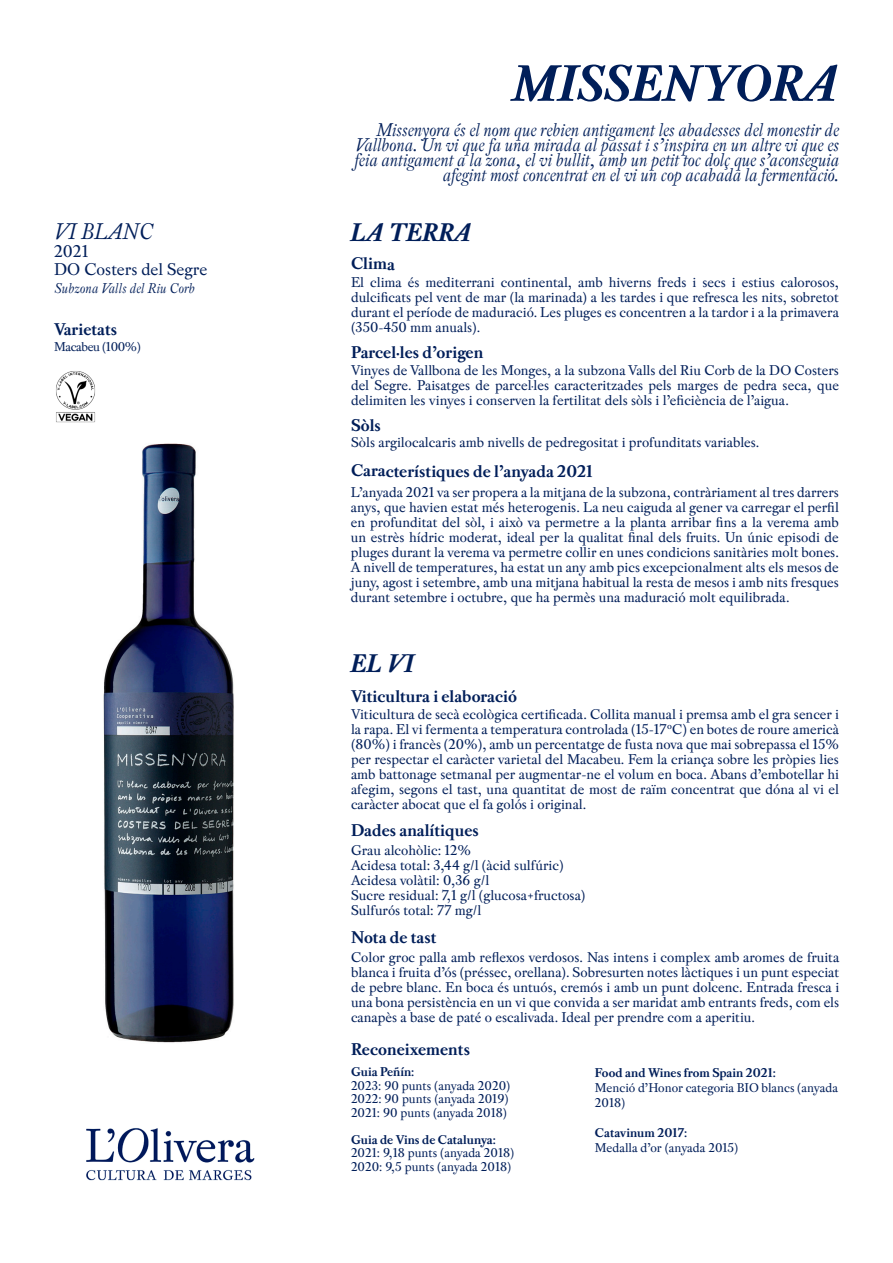
<style>
.page{position:relative;width:893px;height:1263px;background:#fff}
.page>*{position:absolute;margin:0;border:0;box-sizing:border-box;transform-origin:0 0}
.t1{font:italic 700 54px "Pradell";color:#001e59}
.t2{font:italic 700 27px "Pradell";color:#001e59}
.t3{font:italic 24px "Pradell";color:#001e59}
.t4{font:italic 19.5px/15px "Pradell";letter-spacing:-.01em;color:#001e59;text-align:right}
.t5{font:700 18px "Pradell";color:#001e59}
.t6{font:18px/18px "Pradell";color:#001e59}
.t7{font:15px/15px "Pradell";color:#001e59;text-align:justify}
.t8{font:italic 15px "Pradell";color:#001e59}
.t9{font:13.5px/13.5px "Pradell";color:#001e59}
.t10{font:700 13.5px "Pradell";color:#001e59}
.t11{font:13.5px "Pradell";letter-spacing:-.03em;color:#001e59}
</style>
<div class="page">
<img style="left:103px;top:443px;width:131px;height:600px">
<img style="left:86px;top:1128px;width:169px;height:53px">
<img style="left:56px;top:371px;width:40px;height:52px">
<h3 class="t3" style="left:54px;top:218px;width:100px">VI BLANC</h3>
<p class="t6" style="left:54px;top:242px;width:155px">2021<br>DO Costers del Segre</p>
<p class="t8" style="left:54px;top:280px;width:142px">Subzona Valls del Riu Corb</p>
<p class="t5" style="left:54px;top:319px;width:65px">Varietats</p>
<p class="t11" style="left:54px;top:338px;width:88px">Macabeu (100%)</p>
<h1 class="t1" style="left:513px;top:52px;width:327px">MISSENYORA</h1>
<p class="t4" style="left:354px;top:122px;width:486px">Missenyora és el nom que rebien antigament les abadesses del monestir de Vallbona. Un vi que fa una mirada al passat i s’inspira en un altre vi que es feia antigament a la zona, el vi bullit, amb un petit toc dolç que s’aconseguia afegint most concentrat en el vi un cop acabada la fermentació.</p>
<h2 class="t2" style="left:351px;top:217px;width:122px">LA TERRA</h2>
<p class="t5" style="left:351px;top:253px;width:45px">Clima</p>
<p class="t7" style="left:351px;top:274px;width:489px">El clima és mediterrani continental, amb hiverns freds i secs i estius calorosos, dulcificats pel vent de mar (la marinada) a les tardes i que refresca les nits, sobretot durant el període de maduració. Les pluges es concentren a la tardor i a la primavera (350-450 mm anuals).</p>
<p class="t5" style="left:351px;top:341px;width:134px">Parcel·les d’origen</p>
<p class="t7" style="left:351px;top:362px;width:489px">Vinyes de Vallbona de les Monges, a la subzona Valls del Riu Corb de la DO Costers del Segre. Paisatges de parcel·les caracteritzades pels marges de pedra seca, que delimiten les vinyes i conserven la fertilitat dels sòls i l’eficiència de l’aigua.</p>
<p class="t5" style="left:351px;top:415px;width:31px">Sòls</p>
<p class="t7" style="left:351px;top:434px;width:410px">Sòls argilocalcaris amb nivells de pedregositat i profunditats variables.</p>
<p class="t7" style="left:351px;top:484px;width:489px">L’anyada 2021 va ser propera a la mitjana de la subzona, contràriament al tres darrers anys, que havien estat més heterogenis. La neu caiguda al gener va carregar el perfil en profunditat del sòl, i això va permetre a la planta arribar fins a la verema amb un estrès hídric moderat, ideal per la qualitat final dels fruits. Un únic episodi de pluges durant la verema va permetre collir en unes condicions sanitàries molt bones.<br>A nivell de temperatures, ha estat un any amb pics excepcionalment alts els mesos de juny, agost i setembre, amb una mitjana habitual la resta de mesos i amb nits fresques durant setembre i octubre, que ha permès una maduració molt equilibrada.</p>
<p class="t5" style="left:351px;top:461px;width:243px">Característiques de l’anyada 2021</p>
<h2 class="t2" style="left:351px;top:647px;width:65px">EL VI</h2>
<p class="t5" style="left:351px;top:686px;width:168px">Viticultura i elaboració</p>
<p class="t7" style="left:351px;top:706px;width:489px">Viticultura de secà ecològica certificada. Collita manual i premsa amb el gra sencer i la rapa. El vi fermenta a temperatura controlada (15-17ºC) en botes de roure americà (80%) i francès (20%), amb un percentatge de fusta nova que mai sobrepassa el 15% per respectar el caràcter varietal del Macabeu. Fem la criança sobre les pròpies lies amb battonage setmanal per augmentar-ne el volum en boca. Abans d’embotellar hi afegim, segons el tast, una quantitat de most de raïm concentrat que dóna al vi el caràcter abocat que el fa golós i original.</p>
<p class="t7" style="left:351px;top:842px;width:236px;text-align:left">Grau alcohòlic: 12%<br>Acidesa total: 3,44 g/l (àcid sulfúric)<br>Acidesa volàtil: 0,36 g/l<br>Sucre residual: 7,1 g/l (glucosa+fructosa)<br>Sulfurós total: 77 mg/l</p>
<p class="t7" style="left:351px;top:950px;width:490px">Color groc palla amb reflexos verdosos. Nas intens i complex amb aromes de fruita blanca i fruita d’ós (préssec, orellana). Sobresurten notes làctiques i un punt especiat de pebre blanc. En boca és untuós, cremós i amb un punt dolcenc. Entrada fresca i una bona persistència en un vi que convida a ser maridat amb entrants freds, com els canapès a base de paté o escalivada. Ideal per prendre com a aperitiu.</p>
<p class="t5" style="left:351px;top:820px;width:129px">Dades analítiques</p>
<p class="t5" style="left:351px;top:926px;width:87px">Nota de tast</p>
<p class="t5" style="left:351px;top:1039px;width:121px">Reconeixements</p>
<p class="t10" style="left:351px;top:1064px;width:65px">Guia Peñín:</p>
<p class="t9" style="left:351px;top:1078px;width:161px">2023: 90 punts (anyada 2020)<br>2022: 90 punts (anyada 2019)<br>2021: 90 punts (anyada 2018)</p>
<p class="t10" style="left:351px;top:1131px;width:146px">Guia de Vins de Catalunya:</p>
<p class="t9" style="left:351px;top:1146px;width:165px">2021: 9,18 punts (anyada 2018)<br>2020: 9,5 punts (anyada 2018)</p>
<p class="t10" style="left:595px;top:1064px;width:182px">Food and Wines from Spain 2021:</p>
<p class="t9" style="left:595px;top:1079px;width:245px;line-height:15px">Menció d’Honor categoria BIO blancs (anyada<br>2018)</p>
<p class="t10" style="left:595px;top:1124px;width:94px">Catavinum 2017:</p>
<p class="t9" style="left:595px;top:1140px;width:145px">Medalla d’or (anyada 2015)</p>
</div>
